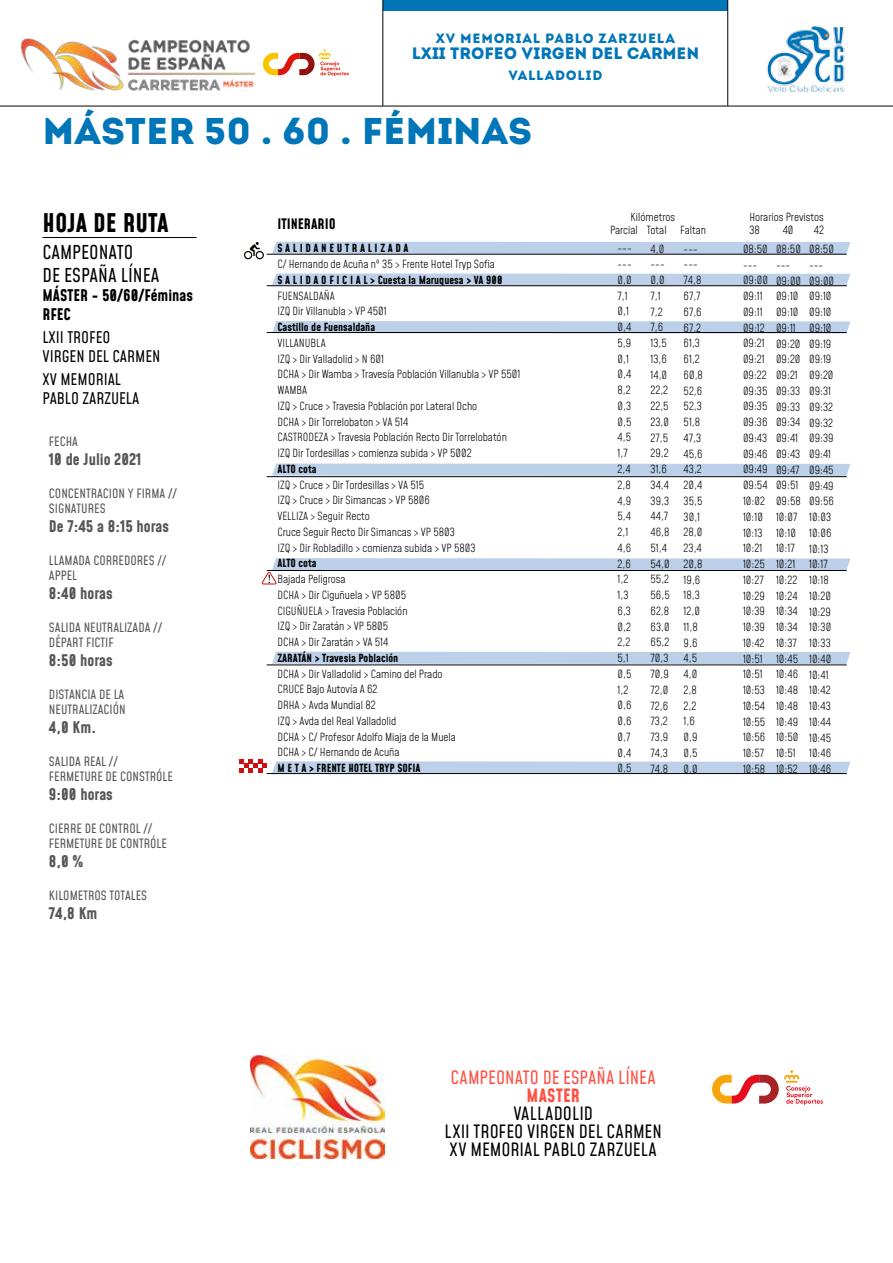
<style>
.page{position:relative;width:893px;height:1263px;background:#fff}
.page>*{position:absolute;margin:0;border:0;box-sizing:border-box;transform-origin:0 0}
.t1{font:37.2px "Intro";color:#0076b9}
.t2{font:700 25.2px "Mohave";color:#000}
.t3{font:18.75px/22.5px "Mohave";color:#000}
.t4{font:18px/18px "Mohave";letter-spacing:.01em;color:#000}
.t5{font:18px "Mohave";letter-spacing:.01em;color:#ff4f43}
.t6{font:700 18px "Mohave";letter-spacing:.015em;color:#ff4f43}
.t7{font:16.5px "Intro";letter-spacing:-.005em;color:#0076b9}
.t8{font:700 15.75px "Mohave";color:#565655}
.t9{font:15.75px/18.9px "Mohave";color:#000}
.t10{font:700 15.75px/18.9px "Mohave";color:#000}
.t11{font:700 14.1px "Mohave";color:#000}
.t12{font:13.5px "Intro";letter-spacing:.055em;color:#0076b9}
.t13{font:12.6px/15.1px "Mohave";color:#565655}
.t14{font:300 10.95px/15.8px "Mohave";color:#000}
.t15{font:700 10.95px "Mohave";color:#000}
</style>
<div class="page">
<div style="left:383px;top:0;width:345px;height:11px;background:#0076b9"></div>
<img style="left:20px;top:38px;width:243px;height:53px">
<img style="left:221px;top:78px;width:35px;height:12px">
<svg style="left:263px;top:49px;width:86px;height:27px"></svg>
<img style="left:766px;top:27px;width:79px;height:65px">
<hr style="left:0;top:106px;width:893px;height:1px;background:#000">
<hr style="left:382px;top:0;width:1px;height:106px;background:#000">
<hr style="left:727px;top:0;width:1px;height:106px;background:#000">
<img style="left:250px;top:1055px;width:135px;height:103px">
<svg style="left:712px;top:1070px;width:111px;height:35px"></svg>
<svg style="left:272px;top:242px;width:578px;height:12px;background:#b8cce3"></svg>
<svg style="left:272px;top:273px;width:578px;height:12px;background:#bfd3ea"></svg>
<svg style="left:272px;top:321px;width:578px;height:11px;background:#bdd2e9"></svg>
<div style="left:272px;top:652px;width:578px;height:12px;background:#bcd1e9"></div>
<svg style="left:272px;top:463px;width:578px;height:13px;background:#c1d4ea"></svg>
<svg style="left:244px;top:242px;width:20px;height:17px"></svg>
<hr style="left:267px;top:254px;width:580px;height:1px;background:#000">
<hr style="left:267px;top:285px;width:580px;height:1px;background:#000">
<hr style="left:267px;top:664px;width:580px;height:1px;background:#000">
<hr style="left:267px;top:332px;width:580px;height:1px;background:#000">
<hr style="left:267px;top:476px;width:580px;height:1px;background:#000">
<hr style="left:43px;top:237px;width:154px;height:1px;background:#000">
<svg style="left:239px;top:759px;width:611px;height:15px"></svg>
<svg style="left:261px;top:558px;width:589px;height:27px"></svg>
<p class="t12" style="left:436px;top:30px;width:241px">XV memorial pablo zarzuela</p>
<h3 class="t7" style="left:412px;top:44px;width:289px">LXII Trofeo virgen del Carmen</h3>
<p class="t12" style="left:509px;top:67px;width:20px">VALLADOLID</p>
<h1 class="t1" style="left:43px;top:109px;width:491px">máster 50 . 60 . féminas</h1>
<h2 class="t2" style="left:43px;top:207px;width:128px">HOJA DE RUTA</h2>
<h3 class="t3" style="left:43px;top:243px;width:100px">CAMPEONATO<br>DE ES PAÑA LÍNEA</h3>
<h3 class="t10" style="left:43px;top:287px;width:152px">MÁSTER - 50/60/Féminas<br>RFEC</h3>
<h3 class="t9" style="left:43px;top:329px;width:61px">LXII TRO FEO<br>VIRGEN</h3>
<h3 class="t9" style="left:88px;top:348px;width:33px">DE L CARMEN</h3>
<h3 class="t9" style="left:43px;top:371px;width:27px">XV MEMORIA</h3>
<h3 class="t9" style="left:43px;top:371px;width:98px;text-indent:72px">L<br>PABLO ZARZUELA</h3>
<p class="t13" style="left:49px;top:434px;width:30px">FECHA</p>
<h3 class="t8" style="left:49px;top:449px;width:94px">10 de Julio 2021</h3>
<p class="t13" style="left:49px;top:486px;width:7px">CONCENTRACION</p>
<p class="t13" style="left:128px;top:486px;width:21px">Y FIRMA</p>
<p class="t13" style="left:168px;top:486px;width:10px">//</p>
<p class="t13" style="left:49px;top:501px;width:7px">SIGNAT</p>
<p class="t13" style="left:81px;top:501px;width:13px">URES</p>
<h3 class="t8" style="left:49px;top:516px;width:122px">De 7:45 a 8:15 horas</h3>
<p class="t13" style="left:49px;top:553px;width:18px">LLAMADA</p>
<p class="t13" style="left:93px;top:553px;width:7px">CORREDORES</p>
<p class="t13" style="left:157px;top:553px;width:10px">//</p>
<p class="t13" style="left:49px;top:568px;width:30px">APPEL</p>
<h3 class="t8" style="left:49px;top:583px;width:65px">8:40 horas</h3>
<p class="t13" style="left:49px;top:620px;width:115px">SALIDA NEUTRALIZADA //<br>DÉPART FICTI F</p>
<h3 class="t8" style="left:49px;top:650px;width:65px">8:50 horas</h3>
<p class="t13" style="left:49px;top:687px;width:7px">DISTANCIA</p>
<p class="t13" style="left:49px;top:687px;width:76px;text-align:right">DE LA<br>NEUTRALIZACI ÓN</p>
<h3 class="t8" style="left:49px;top:717px;width:49px">4,0 Km.</h3>
<p class="t13" style="left:49px;top:754px;width:70px">SALIDA REAL //<br>FERMET</p>
<p class="t13" style="left:84px;top:769px;width:43px">UREDECONSTR</p>
<p class="t13" style="left:156px;top:769px;width:17px">ÓLE</p>
<h3 class="t8" style="left:49px;top:784px;width:65px">9:00 horas</h3>
<p class="t13" style="left:49px;top:821px;width:7px">CIERRE</p>
<p class="t13" style="left:85px;top:821px;width:22px">DE CONTRO</p>
<p class="t13" style="left:136px;top:821px;width:18px">L //</p>
<p class="t13" style="left:49px;top:836px;width:13px">FERMET</p>
<p class="t13" style="left:84px;top:836px;width:43px">UREDECONTR</p>
<p class="t13" style="left:150px;top:836px;width:17px">ÓLE</p>
<h3 class="t8" style="left:49px;top:851px;width:36px">8,0 %</h3>
<p class="t13" style="left:49px;top:888px;width:22px">KI LOMETROS</p>
<p class="t13" style="left:110px;top:888px;width:7px">TOTA</p>
<p class="t13" style="left:131px;top:888px;width:11px">LES</p>
<h3 class="t8" style="left:49px;top:903px;width:50px">74,8 Km</h3>
<p class="t14" style="left:610px;top:212px;width:97px;line-height:12.6px;text-indent:20px">Kilómetros<br>Parcial Total Faltan</p>
<p class="t11" style="left:277px;top:215px;width:60px">ITINERARIO</p>
<p class="t14" style="left:749px;top:212px;width:76px;line-height:12.6px">Horarios Previstos<br>38</p>
<p class="t14" style="left:783px;top:223px;width:12px">40</p>
<p class="t14" style="left:814px;top:223px;width:12px">42</p>
<p class="t15" style="left:277px;top:241px;width:133px">S A L I D A N E U T R A L I Z A D A</p>
<p class="t14" style="left:277px;top:257px;width:219px">C/ Hernando de Acuña nº 35 &gt; Frente Hotel Tryp Sofia</p>
<p class="t15" style="left:277px;top:273px;width:226px">S A L I D A O F I C I A L &gt; Cuesta la Maruquesa &gt; VA 900</p>
<p class="t14" style="left:277px;top:288px;width:111px">FUENSALDAÑA<br>IZQ Dir Villanubla &gt; VP 4501</p>
<p class="t15" style="left:277px;top:320px;width:99px">Castillo de Fuensaldaña</p>
<p class="t14" style="left:277px;top:336px;width:245px">VILLANUBLA<br>IZQ &gt; Dir Valladolid &gt; N 601<br>DCHA &gt; Dir Wamba &gt; Travesía Población Villanubla &gt; VP 5501<br>WAMBA<br>IZQ &gt; Cruce &gt; Travesia Población por Lateral Dcho<br>DCHA &gt; Dir Torrelobaton &gt; VA 514<br>CASTRODEZA &gt; Travesia Población Recto Dir Torrelobatón IZQ Dir Tordesillas &gt; comienza subida &gt; VP 5002</p>
<p class="t15" style="left:277px;top:462px;width:41px">ALTO cota</p>
<p class="t14" style="left:277px;top:477px;width:200px">IZQ &gt; Cruce &gt; Dir Tordesillas &gt; VA 515<br>IZQ &gt; Cruce &gt; Dir Simancas &gt; VP 5806<br>VELLIZA &gt; Seguir Recto<br>Cruce Seguir Recto Dir Simancas &gt; VP 5803<br>IZQ &gt; Dir Robladillo &gt; comienza subida &gt; VP 5803</p>
<p class="t15" style="left:277px;top:556px;width:41px">ALTO cota</p>
<p class="t14" style="left:277px;top:572px;width:132px">Bajada Peligrosa<br>DCHA &gt; Dir Ciguñuela &gt; VP 5805<br>CIGUÑUELA &gt; Travesia Población<br>IZQ &gt; Dir Zaratán &gt; VP 5805<br>DCHA &gt; Dir Zaratán &gt; VA 514</p>
<p class="t15" style="left:277px;top:651px;width:122px">ZARATÁN &gt; Travesia Población</p>
<p class="t14" style="left:277px;top:667px;width:180px">DCHA &gt; Dir Valladolid &gt; Camino del Prado<br>CRUCE Bajo Autovía A 62<br>DRHA &gt; Avda Mundial 82<br>IZQ &gt; Avda del Real Valladolid<br>DCHA &gt; C/ Profesor Adolfo Miaja de la Muela<br>DCHA &gt; C/ Hernando de Acuña</p>
<p class="t15" style="left:277px;top:761px;width:145px">M E T A &gt; FRENTE HOTEL TRYP SOFIA</p>
<p class="t14" style="left:617px;top:241px;width:16px">--- ---<br>0,0<br>7,1<br>0,1<br>0,4<br>5,9<br>0,1<br>0,4<br>8,2<br>0,3<br>0,5<br>4,5<br>1,7<br>2,4<br>2,8<br>4,9<br>5,4<br>2,1<br>4,6<br>2,6<br>1,2<br>1,3<br>6,3<br>0,2<br>2,2<br>5,1<br>0,5<br>1,2<br>0,6<br>0,6<br>0,7<br>0,4<br>0,5</p>
<p class="t14" style="left:651px;top:241px;width:21px">4,0 ---<br>0,0<br>7,1<br>7,2<br>7,6<br>13,5<br>13,6<br>14,0<br>22,2<br>22,5<br>23,0<br>27,5<br>29,2<br>31,6<br>34,4<br>39,3<br>44,7<br>46,8<br>51,4<br>54,0<br>55,2<br>56,5<br>62,8<br>63,0<br>65,2<br>70,3<br>70,9<br>72,0<br>72,6<br>73,2<br>73,9<br>74,3<br>74,8</p>
<p class="t14" style="left:684px;top:242px;width:21px">--- ---<br>74,8<br>67,7<br>67,6<br>67,2<br>61,3<br>61,2<br>60,8<br>52,6<br>52,3<br>51,8<br>47,3<br>45,6<br>43,2<br>20,4<br>35,5<br>30,1<br>28,0<br>23,4<br>20,8<br>19,6<br>18,3<br>12,0<br>11,8<br>9,6<br>4,5<br>4,0<br>2,8<br>2,2<br>1,6<br>0,9<br>0,5<br>0,0</p>
<p class="t14" style="left:743px;top:242px;width:27px">08:50 ---<br>09:00<br>09:11<br>09:11<br>09:12<br>09:21<br>09:21<br>09:22<br>09:35<br>09:35<br>09:36<br>09:43<br>09:46<br>09:49<br>09:54<br>10:02<br>10:10<br>10:13<br>10:21<br>10:25<br>10:27<br>10:29<br>10:39<br>10:39<br>10:42<br>10:51<br>10:51<br>10:53<br>10:54<br>10:55<br>10:56<br>10:57<br>10:58</p>
<p class="t14" style="left:776px;top:242px;width:27px">08:50 ---<br>09:00<br>09:10<br>09:10<br>09:11<br>09:20<br>09:20<br>09:21<br>09:33<br>09:33<br>09:34<br>09:41<br>09:43<br>09:47<br>09:51<br>09:58<br>10:07<br>10:10<br>10:17<br>10:21<br>10:22<br>10:24<br>10:34<br>10:34<br>10:37<br>10:45<br>10:46<br>10:48<br>10:48<br>10:49<br>10:50<br>10:51<br>10:52</p>
<p class="t14" style="left:809px;top:242px;width:27px">08:50 ---<br>09:00<br>09:10<br>09:10<br>09:10<br>09:19<br>09:19<br>09:20<br>09:31<br>09:32<br>09:32<br>09:39<br>09:41<br>09:45<br>09:49<br>09:56<br>10:03<br>10:06<br>10:13<br>10:17<br>10:18<br>10:20<br>10:29<br>10:30<br>10:33<br>10:40<br>10:41<br>10:42<br>10:43<br>10:44<br>10:45<br>10:46<br>10:46</p>
<h3 class="t5" style="left:451px;top:1066px;width:47px">CAMPEONATO</h3>
<h3 class="t5" style="left:543px;top:1066px;width:97px">DE ESPAÑA LÍNEA</h3>
<h3 class="t6" style="left:527px;top:1084px;width:55px">MASTER</h3>
<h3 class="t4" style="left:445px;top:1105px;width:150px;text-indent:69px">VALLADOLID<br>LXII TROFEO VIRGEN</h3>
<h3 class="t4" style="left:579px;top:1123px;width:38px">DE L CARMEN</h3>
<h3 class="t4" style="left:449px;top:1141px;width:31px">XVMEMORIA</h3>
<h3 class="t4" style="left:533px;top:1141px;width:125px">L PABLO ZARZUELA</h3>
</div>
